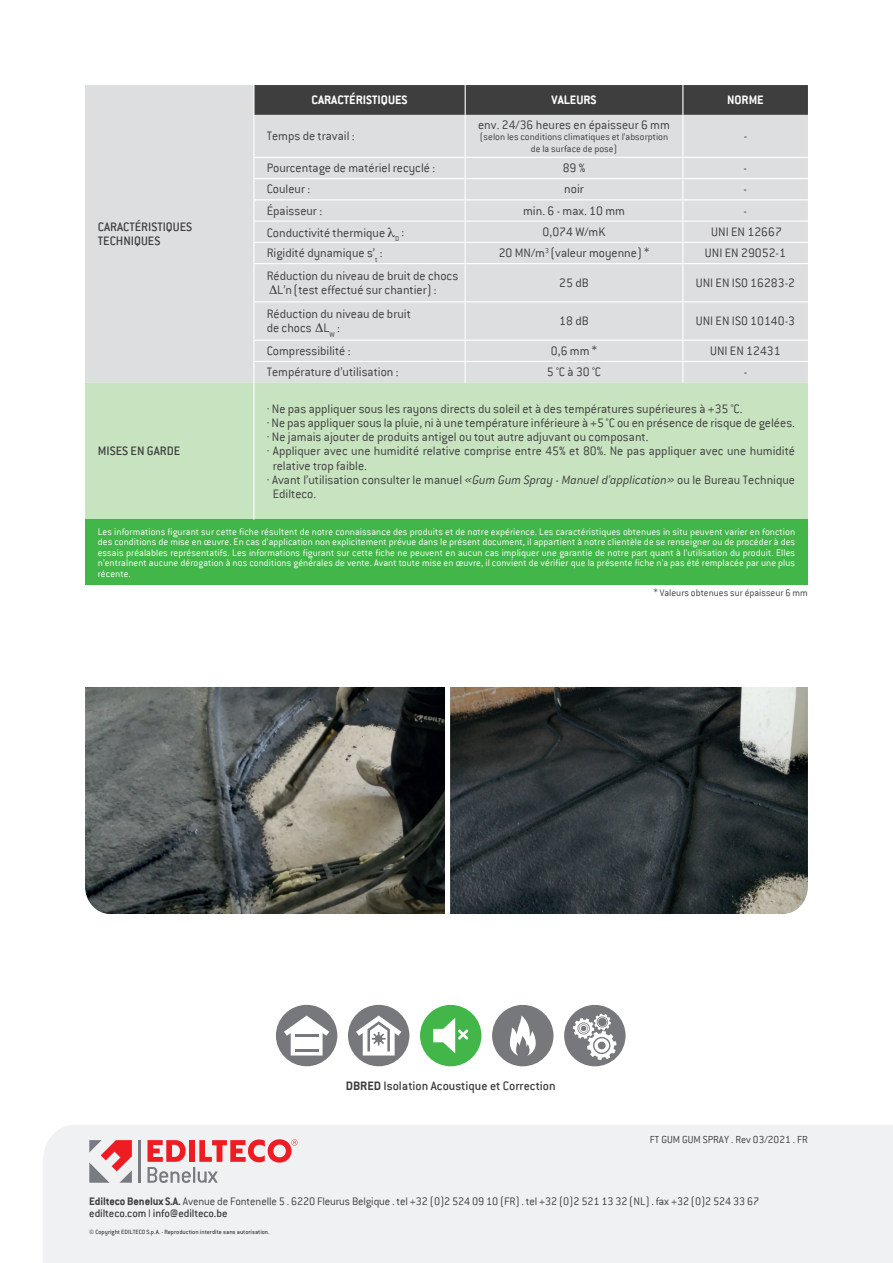
<style>
.page{position:relative;width:893px;height:1263px;background:#fff}
.page>*{position:absolute;margin:0;border:0;box-sizing:border-box;transform-origin:0 0}
.t1{font:300 13.5px/14.2px "Conduit ITC";color:#3e3e3f}
.t2{font:500 13.5px/14.2px "Conduit ITC";color:#3e3e3f}
.t3{font:700 13.5px "Conduit ITC";color:#fff}
.t4{font:300 12px/12px "Conduit ITC";letter-spacing:-.01em;color:#3e3e3f}
.t5{font:300 11.25px "Conduit ITC";color:#3e3e3f}
.t6{font:300 10.5px/10.5px "Conduit ITC";letter-spacing:.005em;color:#fff;text-align:justify}
.t7{font:300 10.5px/11.2px "Conduit ITC";color:#3e3e3f;text-align:center}
.t8{font:500 6.75px "Conduit ITC";color:#3e3e3f}
.s1{font-style:italic}
.s2{font-weight:700}
.s3{font-weight:500}
</style>
<div class="page">
<div style="left:43px;top:1125px;width:850px;height:138px;background:#f0f1f2"></div>
<svg style="left:276px;top:1005px;width:61px;height:61px"></svg>
<hr style="left:295px;top:1034px;width:23px;height:3px;background:#76787b">
<hr style="left:295px;top:1049px;width:23px;height:2px;background:#76787b">
<svg style="left:348px;top:1005px;width:61px;height:61px"></svg>
<svg style="left:564px;top:1005px;width:62px;height:61px"></svg>
<div style="left:598px;top:1042px;width:8px;height:7px;background:#76787b;border-radius:50%"></div>
<div style="left:420px;top:1005px;width:61px;height:61px;background:#42b649;border-radius:50%"></div>
<svg style="left:433px;top:1018px;width:35px;height:35px"></svg>
<div style="left:492px;top:1005px;width:61px;height:61px;background:#76787b;border-radius:50%"></div>
<svg style="left:510px;top:1015px;width:26px;height:41px"></svg>
<hr style="left:139px;top:1140px;width:2px;height:43px;background:#787c82">
<svg style="left:147px;top:1139px;width:151px;height:44px"></svg>
<svg style="left:89px;top:1140px;width:43px;height:43px"></svg>
<img style="left:85px;top:687px;width:360px;height:227px">
<img style="left:450px;top:687px;width:358px;height:227px">
<div style="left:85px;top:85px;width:723px;height:298px;background:#dddee0"></div>
<div style="left:254px;top:85px;width:554px;height:30px;background:#3e3e3f"></div>
<div style="left:85px;top:383px;width:723px;height:137px;background:#c8e3c0"></div>
<div style="left:85px;top:520px;width:723px;height:65px;background:#42b649"></div>
<hr style="left:253px;top:85px;width:1px;height:30px;background:#fff">
<hr style="left:465px;top:85px;width:1px;height:30px;background:#fff">
<hr style="left:682px;top:85px;width:1px;height:30px;background:#fff">
<hr style="left:253px;top:115px;width:1px;height:42px;background:#fff">
<hr style="left:465px;top:115px;width:1px;height:42px;background:#fff">
<hr style="left:682px;top:115px;width:1px;height:42px;background:#fff">
<hr style="left:253px;top:157px;width:212px;height:1px;background:#fff">
<hr style="left:465px;top:157px;width:218px;height:1px;background:#fff">
<hr style="left:683px;top:157px;width:125px;height:1px;background:#fff">
<hr style="left:253px;top:178px;width:212px;height:1px;background:#fff">
<hr style="left:465px;top:178px;width:218px;height:1px;background:#fff">
<hr style="left:683px;top:178px;width:125px;height:1px;background:#fff">
<hr style="left:253px;top:199px;width:212px;height:1px;background:#fff">
<hr style="left:465px;top:199px;width:218px;height:1px;background:#fff">
<hr style="left:683px;top:199px;width:125px;height:1px;background:#fff">
<hr style="left:253px;top:221px;width:212px;height:1px;background:#fff">
<hr style="left:465px;top:221px;width:218px;height:1px;background:#fff">
<hr style="left:683px;top:221px;width:125px;height:1px;background:#fff">
<hr style="left:253px;top:242px;width:212px;height:1px;background:#fff">
<svg style="left:253px;top:158px;width:1px;height:105px"></svg>
<hr style="left:465px;top:242px;width:218px;height:1px;background:#fff">
<svg style="left:465px;top:158px;width:1px;height:105px"></svg>
<hr style="left:683px;top:242px;width:125px;height:1px;background:#fff">
<svg style="left:682px;top:158px;width:1px;height:105px"></svg>
<hr style="left:253px;top:263px;width:212px;height:1px;background:#fff">
<hr style="left:253px;top:264px;width:1px;height:37px;background:#fff">
<hr style="left:465px;top:263px;width:218px;height:1px;background:#fff">
<hr style="left:465px;top:264px;width:1px;height:37px;background:#fff">
<hr style="left:683px;top:263px;width:125px;height:1px;background:#fff">
<hr style="left:682px;top:264px;width:1px;height:37px;background:#fff">
<hr style="left:253px;top:301px;width:212px;height:1px;background:#fff">
<hr style="left:253px;top:302px;width:1px;height:38px;background:#fff">
<hr style="left:465px;top:301px;width:218px;height:1px;background:#fff">
<hr style="left:465px;top:302px;width:1px;height:38px;background:#fff">
<hr style="left:683px;top:301px;width:125px;height:1px;background:#fff">
<hr style="left:682px;top:302px;width:1px;height:38px;background:#fff">
<hr style="left:253px;top:340px;width:212px;height:1px;background:#fff">
<hr style="left:465px;top:340px;width:218px;height:1px;background:#fff">
<hr style="left:683px;top:340px;width:125px;height:1px;background:#fff">
<hr style="left:253px;top:361px;width:212px;height:1px;background:#fff">
<svg style="left:253px;top:341px;width:1px;height:42px"></svg>
<hr style="left:465px;top:361px;width:218px;height:1px;background:#fff">
<svg style="left:465px;top:341px;width:1px;height:42px"></svg>
<hr style="left:683px;top:361px;width:125px;height:1px;background:#fff">
<svg style="left:682px;top:341px;width:1px;height:42px"></svg>
<hr style="left:253px;top:383px;width:1px;height:137px;background:#fff">
<svg style="left:269px;top:285px;width:8px;height:9px"></svg>
<svg style="left:315px;top:323px;width:8px;height:9px"></svg>
<p class="t2" style="left:98px;top:220px;width:96px">CARACTÉRISTIQUES<br>TECHNIQUES</p>
<p class="t3" style="left:312px;top:92px;width:98px">CARACTÉRISTIQUES</p>
<p class="t3" style="left:552px;top:92px;width:46px">VALEURS</p>
<p class="t3" style="left:727px;top:92px;width:38px">NORME</p>
<p class="t1" style="left:267px;top:129px;width:89px">Temps de travail :</p>
<p class="t1" style="left:478px;top:118px;width:193px">env. 24/36 heures en épaisseur 6 mm</p>
<p class="t7" style="left:480px;top:131px;width:190px">(selon les conditions climatiques et l’absorption de la surface de pose)</p>
<p class="t1" style="left:744px;top:129px;width:5px">-</p>
<p class="t1" style="left:267px;top:161px;width:170px">Pourcentage de matériel recyclé :</p>
<p class="t1" style="left:563px;top:161px;width:24px">89 %</p>
<p class="t1" style="left:744px;top:161px;width:5px">-</p>
<p class="t1" style="left:267px;top:182px;width:45px">Couleur :</p>
<p class="t1" style="left:564px;top:182px;width:21px">noir</p>
<p class="t1" style="left:744px;top:182px;width:5px">-</p>
<p class="t1" style="left:267px;top:203px;width:57px">Épaisseur :</p>
<p class="t1" style="left:523px;top:203px;width:103px">min. 6 - max. 10 mm</p>
<p class="t1" style="left:744px;top:203px;width:5px">-</p>
<p class="t1" style="left:267px;top:225px;width:139px">Conductivité thermique ●<sub>D</sub> :</p>
<p class="t1" style="left:543px;top:225px;width:64px">0,074 W/mK</p>
<p class="t1" style="left:711px;top:225px;width:72px">UNI EN 12667</p>
<p class="t1" style="left:267px;top:246px;width:118px">Rigidité dynamique s’<sub>t</sub> :</p>
<p class="t1" style="left:499px;top:246px;width:152px">20 MN/m<sup>3</sup> (valeur moyenne) *</p>
<p class="t1" style="left:705px;top:246px;width:83px">UNI EN 29052-1</p>
<p class="t1" style="left:277px;top:269px;width:182px;text-indent:-11px">Réduction du niveau de bruit de chocs<br>L’n(test effectué sur chantier) :</p>
<p class="t1" style="left:559px;top:276px;width:31px">25 dB</p>
<p class="t1" style="left:696px;top:276px;width:101px">UNI EN ISO 16283-2</p>
<p class="t1" style="left:267px;top:307px;width:146px">Réduction du niveau de bruit de chocs L<sub>W</sub> :</p>
<p class="t1" style="left:559px;top:314px;width:31px">18 dB</p>
<p class="t1" style="left:696px;top:314px;width:101px">UNI EN ISO 10140-3</p>
<p class="t1" style="left:267px;top:344px;width:85px">Compressibilité :</p>
<p class="t1" style="left:551px;top:344px;width:48px">0,6 mm *</p>
<p class="t1" style="left:710px;top:344px;width:72px">UNI EN 12431</p>
<p class="t1" style="left:267px;top:365px;width:133px">Température d’utilisation :</p>
<p class="t1" style="left:547px;top:365px;width:56px">5 °C à 30 °C</p>
<p class="t1" style="left:744px;top:365px;width:5px">-</p>
<p class="t1" style="left:267px;top:401px;width:477px">· Ne pas appliquer sous les rayons directs du soleil et à des températures supérieures à +35 °C.</p>
<p class="t1" style="left:267px;top:416px;width:530px">· Ne pas appliquer sous la pluie, ni à une température inférieure à +5 °C ou en présence de risque de gelées.</p>
<p class="t1" style="left:267px;top:430px;width:383px">· Ne jamais ajouter de produits antigel ou tout autre adjuvant ou composant.</p>
<p class="t1" style="left:267px;top:444px;width:530px">· Appliquer avec une humidité relative comprise entre 45% et 80%. Ne pas appliquer avec une humidité</p>
<p class="t1" style="left:273px;top:458px;width:96px">relative trop faible.</p>
<p class="t1" style="left:267px;top:473px;width:530px">· Avant l’utilisation consulter le manuel <span class="s1">«Gum Gum Spray - Manuel d’application»</span> ou le Bureau Technique</p>
<p class="t1" style="left:273px;top:487px;width:45px">Edilteco.</p>
<p class="t6" style="left:98px;top:526px;width:699px">Les informations figurant sur cette fiche résultent de notre connaissance des produits et de notre expérience. Les caractéristiques obtenues in situ peuvent varier en fonction des conditions de mise en œuvre. En cas d’application non explicitement prévue dans le présent document, il appartient à notre clientèle de se renseigner ou de procéder à des essais préalables représentatifs. Les informations figurant sur cette fiche ne peuvent en aucun cas impliquer une garantie de notre part quant à l’utilisation du produit. Elles n’entraînent aucune dérogation à nos conditions générales de vente. Avant toute mise en œuvre, il convient de vérifier que la présente fiche n’a pas été remplacée par une plus récente.</p>
<p class="t2" style="left:98px;top:444px;width:84px">MISES EN GARDE</p>
<p class="t7" style="left:654px;top:587px;width:155px">* Valeurs obtenues sur épaisseur 6 mm</p>
<p class="t2" style="left:346px;top:1078px;width:211px"><span class="s2">DBRED</span> Isolation Acoustique et Correction</p>
<p class="t5" style="left:650px;top:1133px;width:160px">FT GUM GUM SPRAY . Rev 03/2021 . FR</p>
<p class="t4" style="left:89px;top:1196px;width:671px"><span class="s2">Edilteco Benelux S.A.</span> Avenue de Fontenelle 5 . 6220 Fleurus Belgique . tel +32 (0)2 524 09 10 (FR) . tel +32 (0)2 521 13 32 (NL) . fax +32 (0)2 524 33 67 <span class="s3">edilteco.com</span> I <span class="s3">info@edilteco.be</span></p>
<p class="t8" style="left:89px;top:1228px;width:182px">© Copyright EDILTECO S.p.A. - Reproduction interdite sans autorisation.</p>
</div>
